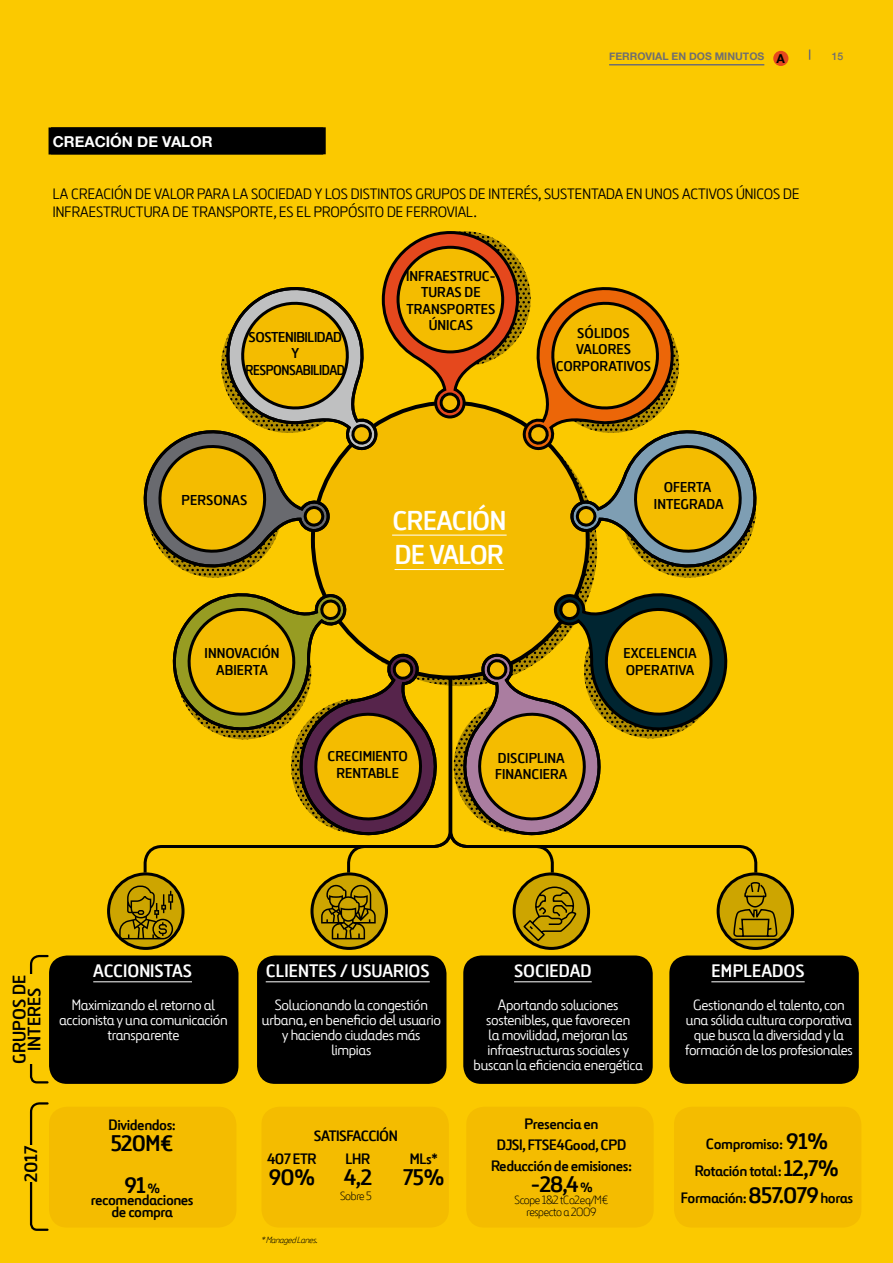
<style>
.page{position:relative;width:893px;height:1263px;background:#fbc900}
.page>*{position:absolute;margin:0;border:0;box-sizing:border-box;transform-origin:0 0}
.t1{font:700 27.15px/34.5px "Ferrovial New";letter-spacing:-.02em;color:#fff}
.t2{font:700 22.5px/42px "Ferrovial New";letter-spacing:-.03em;color:#000;text-align:center}
.t3{font:700 18px "Ferrovial New";color:#fff}
.t4{font:700 18px/15px "Ferrovial New";color:#000;text-align:center}
.t5{font:15px/15px "Ferrovial New";letter-spacing:-.02em;color:#fff;text-align:center}
.t6{font:700 15px/27px "Ferrovial New";letter-spacing:-.03em;color:#000;text-align:center}
.t7{font:15px/18px "Ferrovial New";color:#000}
.t8{font:700 15px "Helvetica Neue";color:#fff}
.t9{font:700 14.25px/16.5px "Ferrovial New";color:#000;text-align:center}
.t10{font:700 14.25px/16.5px "Ferrovial New";letter-spacing:-.035em;color:#000;text-align:center}
.t11{font:300 12px/12px "Ferrovial New";letter-spacing:-.03em;color:#000;text-align:center}
.t12{font:700 10.5px "Helvetica Neue";color:#706f6f}
.t13{font:500 10.5px "Helvetica Neue";color:#706f6f}
.t14{font:italic 300 9px "Ferrovial New";color:#000}
.s1{font-size:12.3px;color:#000}
.s2{font-size:13.5px}
.s3{font-size:22.5px}
</style>
<div class="page">
<hr style="left:609px;top:64px;width:155px;height:1px;background:#706f6f">
<div style="left:773px;top:51px;width:15px;height:15px;background:#e5481d;border-radius:50%"></div>
<div style="left:257px;top:955px;width:189px;height:129px;background:#000;border-radius:18px"></div>
<div style="left:463px;top:955px;width:190px;height:129px;background:#000;border-radius:18px"></div>
<div style="left:669px;top:955px;width:190px;height:129px;background:#000;border-radius:18px"></div>
<div style="left:49px;top:955px;width:189px;height:129px;background:#000;border-radius:18px"></div>
<svg style="left:29px;top:954px;width:21px;height:130px"></svg>
<svg style="left:29px;top:1102px;width:20px;height:129px"></svg>
<svg style="left:109px;top:874px;width:74px;height:74px"></svg>
<div style="left:107px;top:872px;width:78px;height:78px;border:3px solid #000;border-radius:50%"></div>
<svg style="left:312px;top:874px;width:74px;height:74px"></svg>
<div style="left:310px;top:872px;width:78px;height:78px;border:3px solid #000;border-radius:50%"></div>
<svg style="left:514px;top:874px;width:75px;height:74px"></svg>
<div style="left:513px;top:872px;width:77px;height:78px;border:3px solid #000;border-radius:50%"></div>
<svg style="left:718px;top:874px;width:75px;height:74px"></svg>
<div style="left:717px;top:872px;width:77px;height:78px;border:3px solid #000;border-radius:50%"></div>
<div style="left:49px;top:127px;width:274px;height:27px;background:#000"></div>
<hr style="left:93px;top:981px;width:99px;height:1px;background:#fff">
<hr style="left:266px;top:981px;width:164px;height:1px;background:#fff">
<hr style="left:514px;top:981px;width:78px;height:1px;background:#fff">
<hr style="left:711px;top:981px;width:94px;height:1px;background:#fff">
<div style="left:49px;top:1107px;width:187px;height:120px;background:#f4bc00;border-radius:18px"></div>
<div style="left:261px;top:1107px;width:188px;height:120px;background:#f4bc00;border-radius:18px"></div>
<div style="left:466px;top:1107px;width:188px;height:120px;background:#f4bc00;border-radius:18px"></div>
<div style="left:674px;top:1107px;width:187px;height:120px;background:#f4bc00;border-radius:18px"></div>
<svg style="left:729px;top:882px;width:52px;height:60px;background:#a58500"></svg>
<svg style="left:522px;top:886px;width:55px;height:56px;background:#a68500"></svg>
<svg style="left:119px;top:885px;width:54px;height:54px;background:#9a7c00"></svg>
<svg style="left:321px;top:885px;width:55px;height:54px;background:#937700"></svg>
<div style="left:12px;top:975px;width:36px;height:89px;background:#fbc900"></div>
<div style="left:24px;top:1145px;width:13px;height:37px;background:#fbc900"></div>
<svg style="left:140px;top:231px;width:620px;height:645px"></svg>
<hr style="left:392px;top:535px;width:115px;height:1px;background:#fff">
<hr style="left:395px;top:569px;width:109px;height:1px;background:#fff">
<p class="t12" style="left:609px;top:48px;width:177px">FERROVIAL EN DOS MINUTOS <span class="s1">A</span></p>
<p class="t13" style="left:832px;top:47px;width:13px">15</p>
<p class="t8" style="left:55px;top:129px;width:161px">CREACIÓN DE VALOR</p>
<p class="t7" style="left:53px;top:185px;width:748px">LA CREACIÓN DE VALOR PARA LA SOCIEDAD Y LOS DISTINTOS GRUPOS DE INTERÉS, SUSTENTADA EN UNOS ACTIVOS ÚNICOS DE<br>INFRAESTRUCTURA DE TRANSPORTE, ES EL PROPÓSITO DE FERROVIAL.</p>
<p class="t8" style="left:53px;top:130px;width:161px">CREACIÓN DE VALOR</p>
<p class="t9" style="left:406px;top:268px;width:91px">INFRAESTRUC-<br>TURAS DE<br>TRANSPORTES<br>ÚNICAS</p>
<p class="t10" style="left:246px;top:328px;width:101px">SOSTENIBILIDAD<br>Y<br>RESPONSABILIDAD</p>
<p class="t9" style="left:556px;top:324px;width:97px">SÓLIDOS<br>VALORES<br>CORPORATIVOS</p>
<p class="t9" style="left:181px;top:491px;width:67px">PERSONAS</p>
<p class="t9" style="left:205px;top:645px;width:76px">INNOVACIÓN<br>ABIERTA</p>
<h1 class="t1" style="left:392px;top:503px;width:115px">CREACIÓN<br>DE VALOR</h1>
<p class="t9" style="left:328px;top:748px;width:82px">CRECIMIENTO<br>RENTABLE</p>
<p class="t9" style="left:495px;top:750px;width:74px;text-align:left">DISCIPLINA<br>FINANCIERA</p>
<p class="t9" style="left:654px;top:479px;width:71px">OFERTA<br>INTEGRADA</p>
<p class="t9" style="left:624px;top:645px;width:74px;text-align:left">EXCELENCIA<br>OPERATIVA</p>
<p class="t4" style="left:12px;top:1063px;width:90px;rotate:-90deg">GRUPOS DE<br>INTERES</p>
<p class="t4" style="left:23px;top:1182px;width:38px;rotate:-90deg">2017</p>
<p class="t3" style="left:93px;top:960px;width:100px">ACCIONISTAS</p>
<p class="t3" style="left:266px;top:960px;width:166px">CLIENTES / USUARIOS</p>
<p class="t3" style="left:514px;top:960px;width:79px">SOCIEDAD</p>
<p class="t3" style="left:711px;top:960px;width:95px">EMPLEADOS</p>
<p class="t5" style="left:59px;top:997px;width:170px">Maximizando el retorno al accionista y una comunicación transparente</p>
<p class="t5" style="left:262px;top:997px;width:181px">Solucionando la congestión urbana, en beneficio del usuario y haciendo ciudades más limpias</p>
<p class="t5" style="left:474px;top:997px;width:171px">Aportando soluciones sostenibles, que favorecen<br>la movilidad, mejoran las infraestructuras sociales y buscan la eficiencia energética</p>
<p class="t5" style="left:685px;top:997px;width:169px">Gestionando el talento, con una sólida cultura corporativa que busca la diversidad y la formación de los profesionales</p>
<p class="t6" style="left:109px;top:1111px;width:69px">Dividendos:</p>
<h2 class="t2" style="left:111px;top:1122px;width:65px">520M€<br>91 <span class="s2">%</span></h2>
<p class="t6" style="left:91px;top:1193px;width:104px;line-height:12px">recomendaciones de compra</p>
<p class="t11" style="left:340px;top:1190px;width:33px">Sobre 5</p>
<p class="t14" style="left:261px;top:1235px;width:61px">*ManagedLanes.</p>
<p class="t6" style="left:314px;top:1122px;width:85px">SATISFACCIÓN</p>
<p class="t6" style="left:267px;top:1145px;width:51px">407 ETR</p>
<h2 class="t2" style="left:269px;top:1156px;width:48px">90%</h2>
<p class="t6" style="left:345px;top:1145px;width:26px">LHR</p>
<h2 class="t2" style="left:344px;top:1156px;width:30px">4,2</h2>
<p class="t6" style="left:410px;top:1145px;width:29px">MLs*</p>
<h2 class="t2" style="left:403px;top:1156px;width:43px">75%</h2>
<p class="t6" style="left:491px;top:1113px;width:143px;line-height:21px">Presencia en<br>DJSI, FTSE4Good, CPD<br>Reducción de emisiones:</p>
<h2 class="t2" style="left:530px;top:1163px;width:64px">-28,4 <span class="s2">%</span></h2>
<p class="t11" style="left:515px;top:1193px;width:95px">Scope 1&amp;2 tCo2eq/M€ respecto a 2009</p>
<p class="t6" style="left:681px;top:1130px;width:174px">Compromiso: <span class="s3">91%<br></span>Rotación total:<span class="s3">12,7%<br></span>Formación:<span class="s3">857.079</span>horas</p>
</div>
